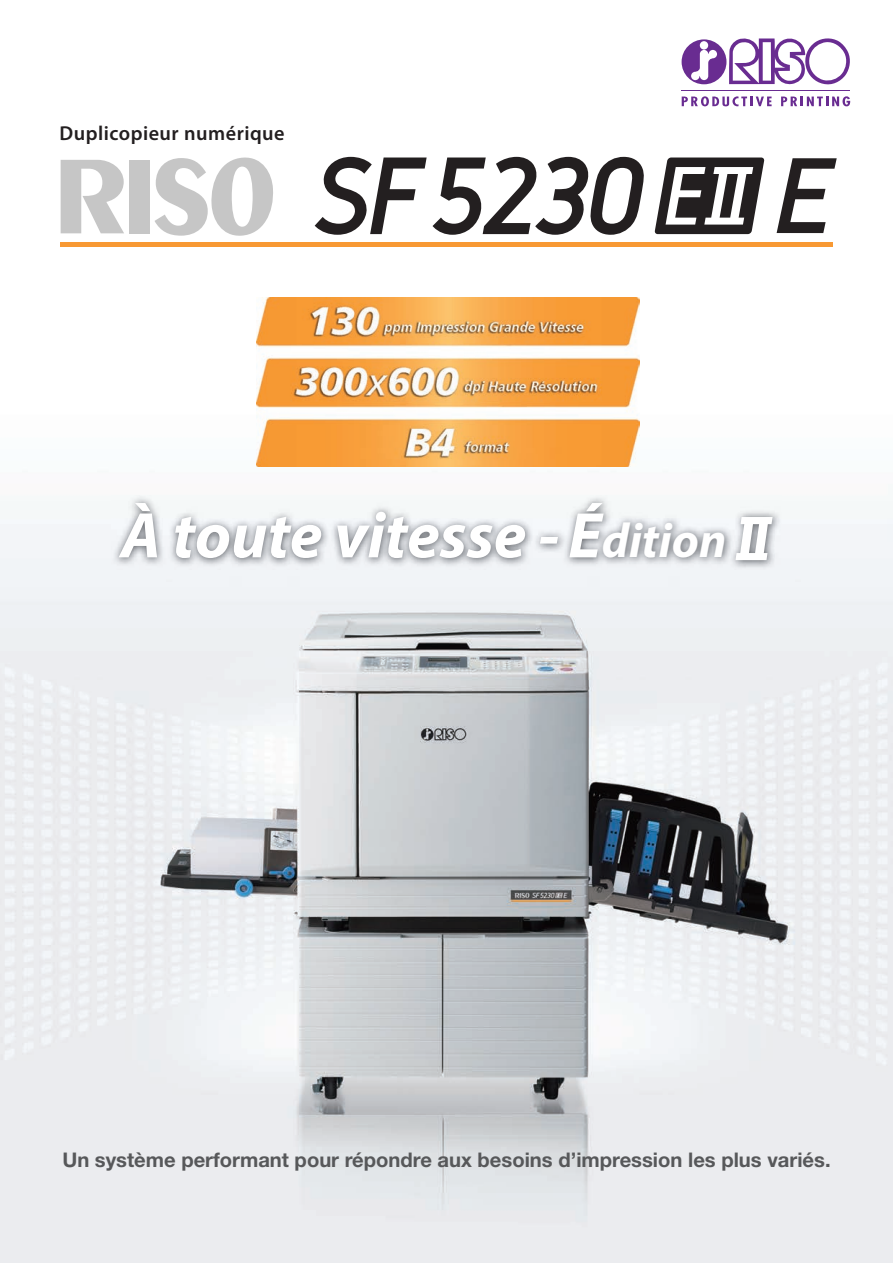
<style>
.page{position:relative;width:893px;height:1263px;background:#fff}
.page>*{position:absolute;margin:0;border:0;box-sizing:border-box;transform-origin:0 0}
.t1{font:italic 700 64.95px "Myriad Pro";color:#fff}
.t2{font:italic 700 48.75px "Myriad Pro";color:#fff}
.t3{font:700 20.25px "Helvetica Neue LT Std";color:#57585a}
.t4{font:600 20.25px "Myriad Pro";letter-spacing:.025em;color:#231f20}
.s1{font-size:64.95px}
</style>
<div class="page">
<img style="left:0;top:58px;width:893px;height:1205px">
<hr style="left:61px;top:243px;width:771px;height:3px;background:#f89933">
<svg style="left:61px;top:160px;width:63px;height:73px"></svg>
<div style="left:129px;top:160px;width:21px;height:73px;background:#c6c6c6"></div>
<svg style="left:154px;top:157px;width:120px;height:79px"></svg>
<svg style="left:315px;top:157px;width:330px;height:78px"></svg>
<svg style="left:654px;top:157px;width:110px;height:77px"></svg>
<svg style="left:777px;top:158px;width:60px;height:75px"></svg>
<img style="left:256px;top:298px;width:383px;height:169px">
<img style="left:112px;top:496px;width:669px;height:73px">
<svg style="left:735px;top:517px;width:37px;height:43px"></svg>
<svg style="left:682px;top:38px;width:169px;height:48px"></svg>
<svg style="left:682px;top:96px;width:90px;height:10px"></svg>
<svg style="left:781px;top:96px;width:69px;height:10px"></svg>
<hr style="left:682px;top:90px;width:168px;height:1px;background:#692c91">
<p class="t4" style="left:60px;top:120px;width:227px">Duplicopieur numérique</p>
<h1 class="t1" style="left:120px;top:493px;width:440px">À toute vitesse -</h1>
<h2 class="t2" style="left:568px;top:509px;width:160px"><span class="s1">É</span>dition</h2>
<p class="t3" style="left:62px;top:1147px;width:770px">Un système performant pour répondre aux besoins d’impression les plus variés.</p>
</div>
